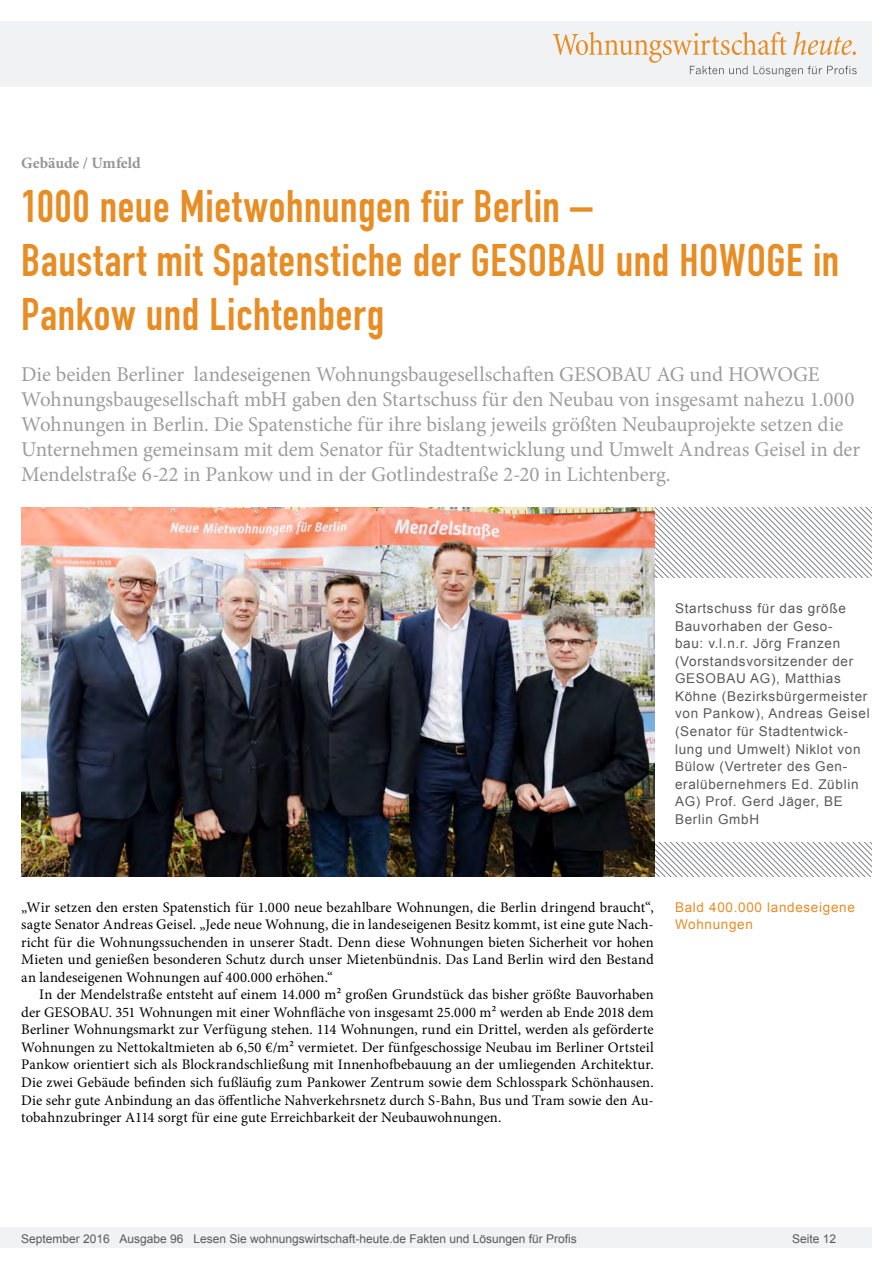
<style>
.page{position:relative;width:893px;height:1263px;background:#fff}
.page>*{position:absolute;margin:0;border:0;box-sizing:border-box;transform-origin:0 0}
.Überschrift_Groß{font:45px/54px "DIN Engschrift";letter-spacing:.015em;color:#e88c24}
.Anlesetext{font:21px/25.2px "Minion Pro";letter-spacing:-.005em;color:#9d9d9d}
.Kategorie{font:700 15.75px "Minion Pro";letter-spacing:-.005em;color:#959595}
.Fliesstext{font:14.7px/17.5px "Minion Pro";color:#000;text-align:justify}
.Fließtext_erste_Zeil{font:14.7px/17.5px "Minion Pro";color:#000;text-align:justify}
.Bildunterschrift{font:13.5px/17.5px "Arial";letter-spacing:.05em;color:#595959}
.Info{font:13.5px/17.5px "Arial";letter-spacing:.05em;color:#e88c24}
.t1{font:12px "Arial";color:#595959}
</style>
<div class="page">
<div style="left:0;top:1227px;width:872px;height:20px;background:#f1f2f3"></div>
<div style="left:0;top:21px;width:872px;height:66px;background:#f1f2f3"></div>
<svg style="left:553px;top:32px;width:304px;height:45px"></svg>
<svg style="left:654px;top:508px;width:218px;height:70px"></svg>
<svg style="left:654px;top:841px;width:218px;height:35px"></svg>
<img style="left:21px;top:508px;width:633px;height:368px">
<p class="Kategorie" style="left:21px;top:152px;width:121px">Gebäude / Umfeld</p>
<p class="Überschrift_Groß" style="left:21px;top:180px;width:820px">1000 neue Mietwohnungen für Berlin –<br>Baustart mit Spatenstiche der GESOBAU und HOWOGE in<br>Pankow und Lichtenberg</p>
<p class="Anlesetext" style="left:21px;top:361px;width:840px">Die beiden Berliner landeseigenen Wohnungsbaugesellschaften GESOBAU AG und HOWOGE Wohnungsbaugesellschaft mbH gaben den Startschuss für den Neubau von insgesamt nahezu 1.000<br>Wohnungen in Berlin. Die Spatenstiche für ihre bislang jeweils größten Neubauprojekte setzen die Unternehmen gemeinsam mit dem Senator für Stadtentwicklung und Umwelt Andreas Geisel in der Mendelstraße 6-22 in Pankow und in der Gotlindestraße 2-20 in Lichtenberg.</p>
<p class="Bildunterschrift" style="left:675px;top:600px;width:196px">Startschuss für das größe<br>Bauvorhaben der Geso-<br>bau: v.l.n.r. Jörg Franzen (Vorstandsvorsitzender der<br>GESOBAU AG), Matthias<br>Köhne (Bezirksbürgermeister von Pankow), Andreas Geisel (Senator für Stadtentwick&shy;lung und Umwelt) Niklot von<br>Bülow (Vertreter des Gen&shy;eralübernehmers Ed. Züblin<br>AG) Prof. Gerd Jäger, BE<br>Berlin GmbH</p>
<p class="Fließtext_erste_Zeil" style="left:21px;top:898px;width:634px">„Wir setzen den ersten Spatenstich für 1.000 neue bezahlbare Wohnungen, die Berlin dringend braucht“, sagte Senator Andreas Geisel. „Jede neue Wohnung, die in landeseigenen Besitz kommt, ist eine gute Nach&shy;richt für die Wohnungssuchenden in unserer Stadt. Denn diese Wohnungen bieten Sicherheit vor hohen Mieten und genießen besonderen Schutz durch unser Mietenbündnis. Das Land Berlin wird den Bestand an landeseigenen Wohnungen auf 400.000 erhöhen.“</p>
<p class="Fliesstext" style="left:21px;top:986px;width:634px;text-indent:18px">In der Mendelstraße entsteht auf einem 14.000 m² großen Grundstück das bisher größte Bauvorhaben der GESOBAU. 351 Wohnungen mit einer Wohnfläche von insgesamt 25.000 m² werden ab Ende 2018 dem Berliner Wohnungsmarkt zur Verfügung stehen. 114 Wohnungen, rund ein Drittel, werden als geförderte Wohnungen zu Nettokaltmieten ab 6,50 €/m² vermietet. Der fünfgeschossige Neubau im Berliner Ortsteil Pankow orientiert sich als Blockrandschließung mit Innenhofbebauung an der umliegenden Architektur.<br>Die zwei Gebäude befinden sich fußläufig zum Pankower Zentrum sowie dem Schlosspark Schönhausen.<br>Die sehr gute Anbindung an das öffentliche Nahverkehrsnetz durch S-Bahn, Bus und Tram sowie den Au&shy;tobahnzubringer A114 sorgt für eine gute Erreichbarkeit der Neubauwohnungen.</p>
<p class="Info" style="left:675px;top:898px;width:181px">Bald 400.000 landeseigene<br>Wohnungen</p>
<p class="t1" style="left:21px;top:1230px;width:557px">September 2016 Ausgabe 96 Lesen Sie wohnungswirtschaft-heute.de Fakten und Lösungen für Profis</p>
<p class="t1" style="left:792px;top:1231px;width:46px">Seite 12</p>
</div>
